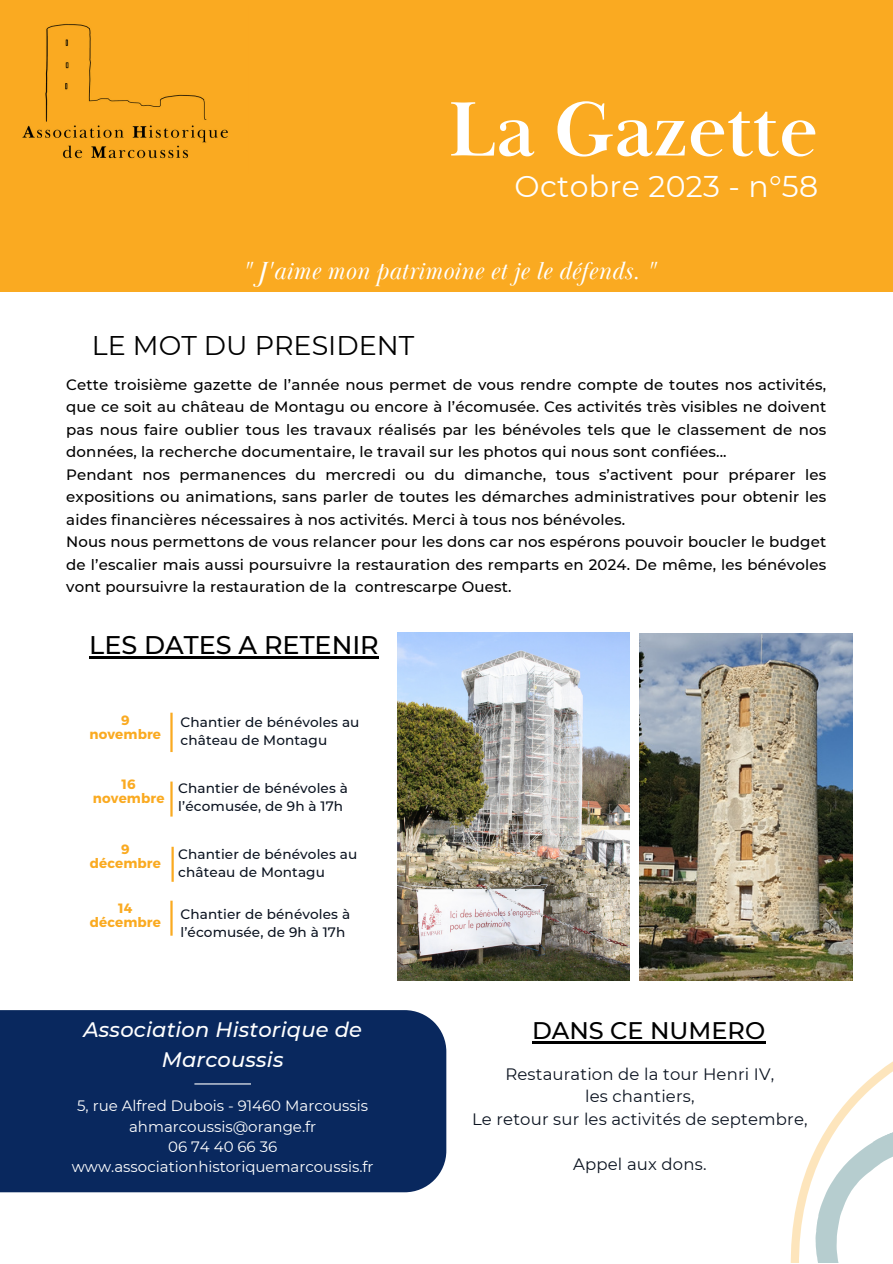
<style>
.page{position:relative;width:893px;height:1264px;background:#fff}
.page>*{position:absolute;margin:0;border:0;box-sizing:border-box;transform-origin:0 0}
.t1{font:700 79.65px "Baskerville Display PT";color:#fff}
.t2{font:30px "Montserrat";letter-spacing:.01em;color:#fff}
.t3{font:27px "Montserrat";color:#000}
.t4{font:italic 25.5px "Baskerville Display PT";letter-spacing:.01em;color:#fff}
.t5{font:500 25.5px "Montserrat";color:#000}
.t6{font:500 24px "Montserrat";color:#000}
.t7{font:italic 500 21px/29.2px "Montserrat";letter-spacing:.01em;color:#fff;text-align:center}
.t8{font:16.5px "Montserrat";letter-spacing:.01em;color:#0b1320}
.t9{font:500 15px/22.5px "Montserrat";letter-spacing:.01em;color:#000;text-align:justify}
.t10{font:15px "Montserrat";color:#fff}
.t11{font:500 13.65px/18px "Montserrat";letter-spacing:.01em;color:#0b1320}
.t12{font:700 13.5px/13.5px "Montserrat";letter-spacing:.01em;color:#faaa21;text-align:center}
</style>
<div class="page">
<div style="left:0;top:0;width:892px;height:291px;background:#faaa21"></div>
<img style="left:639px;top:633px;width:213px;height:347px">
<div style="left:0;top:1010px;width:446px;height:182px;background:#09285e"></div>
<hr style="left:194px;top:1083px;width:57px;height:1px;background:#fff">
<svg style="left:717px;top:1041px;width:175px;height:221px"></svg>
<hr style="left:170px;top:781px;width:3px;height:35px;background:#faaa21">
<img style="left:22px;top:23px;width:206px;height:136px">
<hr style="left:170px;top:712px;width:3px;height:40px;background:#faaa21">
<hr style="left:171px;top:846px;width:3px;height:35px;background:#faaa21">
<hr style="left:170px;top:900px;width:3px;height:35px;background:#faaa21">
<img style="left:398px;top:632px;width:231px;height:348px">
<hr style="left:89px;top:656px;width:290px;height:3px;background:#000">
<hr style="left:532px;top:1041px;width:233px;height:2px;background:#000">
<p class="t1" style="left:448px;top:81px;width:371px">La Gazette</p>
<p class="t2" style="left:514px;top:168px;width:305px">Octobre 2023 - n°58</p>
<p class="t4" style="left:242px;top:255px;width:415px">" J'aime mon patrimoine et je le défends. "</p>
<p class="t3" style="left:92px;top:329px;width:324px">LE MOT DU PRESIDENT</p>
<p class="t9" style="left:66px;top:373px;width:761px">Cette troisième gazette de l’année nous permet de vous rendre compte de toutes nos activités, que ce soit au château de Montagu ou encore à l’écomusée. Ces activités très visibles ne doivent pas nous faire oublier tous les travaux réalisés par les bénévoles tels que le classement de nos données, la recherche documentaire, le travail sur les photos qui nous sont confiées...</p>
<p class="t9" style="left:66px;top:463px;width:761px">Pendant nos permanences du mercredi ou du dimanche, tous s’activent pour préparer les expositions ou animations, sans parler de toutes les démarches administratives pour obtenir les aides financières nécessaires à nos activités. Merci à tous nos bénévoles.</p>
<p class="t9" style="left:66px;top:530px;width:761px">Nous nous permettons de vous relancer pour les dons car nos espérons pouvoir boucler le budget de l’escalier mais aussi poursuivre la restauration des remparts en 2024. De même, les bénévoles vont poursuivre la restauration de la contrescarpe Ouest.</p>
<p class="t5" style="left:89px;top:629px;width:291px">LES DATES A RETENIR</p>
<p class="t12" style="left:89px;top:713px;width:73px">9 novembre</p>
<p class="t11" style="left:180px;top:712px;width:180px">Chantier de bénévoles au château de Montagu</p>
<p class="t12" style="left:93px;top:777px;width:73px">16 novembre</p>
<p class="t11" style="left:178px;top:778px;width:171px">Chantier de bénévoles à l’écomusée, de 9h à 17h</p>
<p class="t12" style="left:90px;top:842px;width:73px">9 décembre</p>
<p class="t11" style="left:178px;top:844px;width:180px">Chantier de bénévoles au château de Montagu</p>
<p class="t12" style="left:90px;top:901px;width:73px">14 décembre</p>
<p class="t11" style="left:180px;top:905px;width:171px">Chantier de bénévoles à l’écomusée, de 9h à 17h</p>
<p class="t7" style="left:83px;top:1015px;width:280px">Association Historique de<br>Marcoussis</p>
<p class="t10" style="left:77px;top:1096px;width:293px">5, rue Alfred Dubois - 91460 Marcoussis</p>
<p class="t10" style="left:129px;top:1116px;width:189px">ahmarcoussis@orange.fr</p>
<p class="t10" style="left:168px;top:1137px;width:111px">06 74 40 66 36</p>
<p class="t10" style="left:72px;top:1157px;width:303px">www.associationhistoriquemarcoussis.fr</p>
<p class="t6" style="left:532px;top:1015px;width:234px">DANS CE NUMERO</p>
<p class="t8" style="left:505px;top:1063px;width:270px">Restauration de la tour Henri IV,</p>
<p class="t8" style="left:585px;top:1086px;width:111px">les chantiers,</p>
<p class="t8" style="left:472px;top:1108px;width:337px">Le retour sur les activités de septembre,</p>
<p class="t8" style="left:573px;top:1153px;width:135px">Appel aux dons.</p>
</div>
